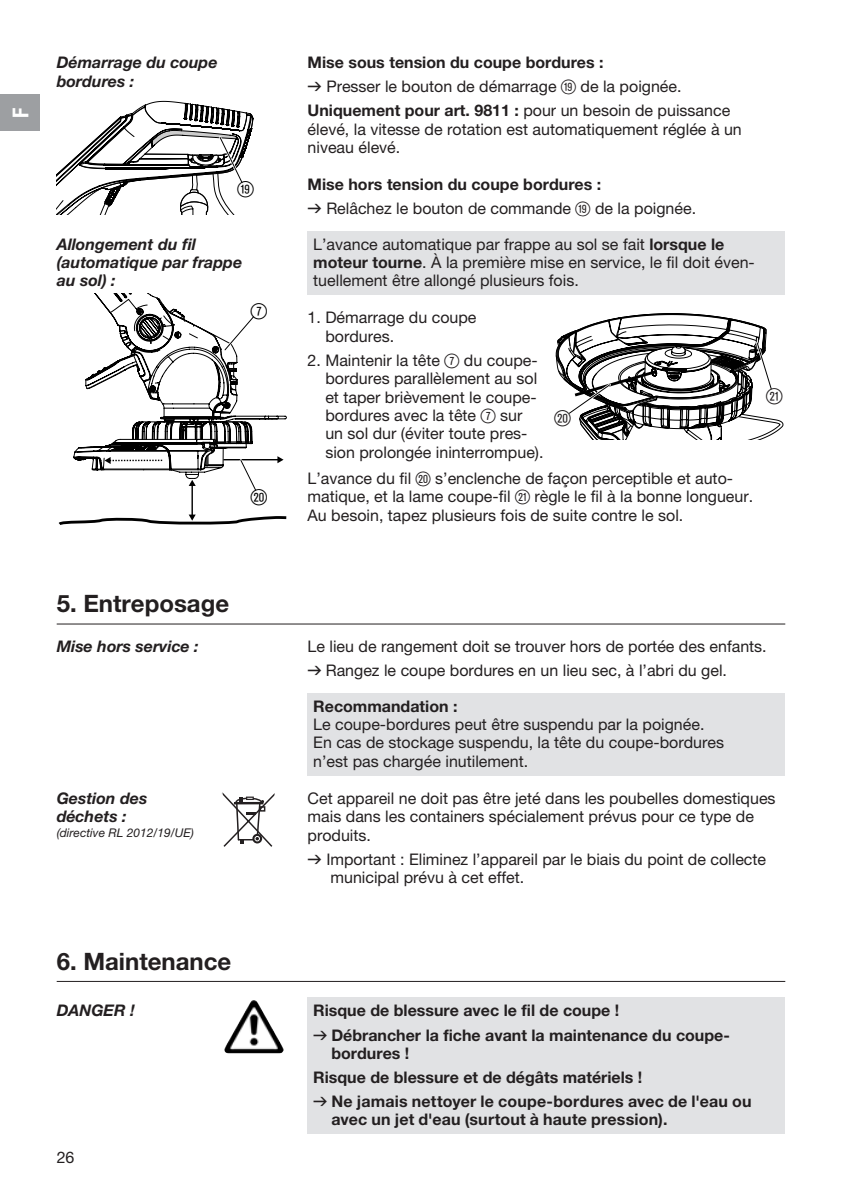
<style>
.page{position:relative;width:842px;height:1191px;background:#fff}
.page>*{position:absolute;margin:0;border:0;box-sizing:border-box;transform-origin:0 0}
.t1{font:700 24px "GARDENA Pro";color:#231f20}
.t2{font:22px "Ziffernim Kreisund Quadrat BQ";color:#000}
.t3{font:22px "Ziffernim Kreisund Quadrat BQ";color:#231f20}
.t4{font:22px "GARDENA Pro Bo Cond";color:#fff}
.t5{font:16px/18.4px "GARDENA Pro";color:#231f20}
.t6{font:700 16px/24px "GARDENA Pro";color:#231f20}
.t7{font:italic 700 16px/18.4px "GARDENA Pro";color:#231f20}
.t8{font:italic 12px "GARDENA Pro";color:#231f20}
.s1{font-weight:700}
.s2{font-family:"Formdruck"}
.s3{font-family:"Ziffernim Kreisund Quadrat BQ";font-size:20px}
.s4{font-family:"Formdruck";font-weight:400}
</style>
<div class="page">
<div style="left:308px;top:231px;width:477px;height:64px;background:#e1e2e4"></div>
<svg style="left:57px;top:101px;width:197px;height:113px"></svg>
<svg style="left:58px;top:293px;width:229px;height:232px"></svg>
<svg style="left:555px;top:313px;width:229px;height:126px"></svg>
<div style="left:308px;top:693px;width:477px;height:82px;background:#e1e2e4"></div>
<hr style="left:57px;top:623px;width:728px;height:1px;background:#231f20">
<svg style="left:221px;top:792px;width:54px;height:55px"></svg>
<div style="left:308px;top:998px;width:477px;height:136px;background:#e1e2e4"></div>
<hr style="left:57px;top:981px;width:728px;height:1px;background:#231f20">
<img style="left:224px;top:1000px;width:29px;height:51px">
<div style="left:0;top:95px;width:40px;height:36px;background:#9d9fa2"></div>
<h2 class="t4" style="left:7px;top:118px;width:12px;rotate:-90deg">F</h2>
<p class="t7" style="left:57px;top:53px;width:162px">Démarrage du coupe bordures :</p>
<h2 class="t2" style="left:238px;top:177px;width:18px">O</h2>
<p class="t7" style="left:57px;top:234px;width:187px">Allongement du fil (automatique par frappe au sol) :</p>
<h2 class="t2" style="left:251px;top:298px;width:18px">7</h2>
<h2 class="t2" style="left:251px;top:484px;width:18px">P</h2>
<p class="t5" style="left:308px;top:50px;width:424px;line-height:24px"><span class="s1">Mise sous tension du coupe bordures :<br></span><span class="s2">v</span> Presser le bouton de démarrage <span class="s3">O</span> de la poignée.<br><span class="s1">Uniquement pour art. 9811 :</span> pour un besoin de puissance</p>
<p class="t5" style="left:308px;top:120px;width:436px">élevé, la vitesse de rotation est automatiquement réglée à un niveau élevé.</p>
<p class="t5" style="left:308px;top:172px;width:390px;line-height:24px"><span class="s1">Mise hors tension du coupe bordures :<br></span><span class="s2">v</span> Relâchez le bouton de commande <span class="s3">O</span> de la poignée.</p>
<p class="t5" style="left:313px;top:234px;width:441px">L’avance automatique par frappe au sol se fait <span class="s1">lorsque le moteur tourne</span>. À la première mise en service, le fil doit éven&shy;tuellement être allongé plusieurs fois.</p>
<p class="t5" style="left:325px;top:308px;width:153px;text-indent:-18px">1. Démarrage du coupe bordures.</p>
<p class="t5" style="left:325px;top:351px;width:220px;text-indent:-18px">2. Maintenir la tête <span class="s3">7</span> du coupe&shy;bordures parallèlement au sol et taper brièvement le coupe&shy;bordures avec la tête <span class="s3">7</span> sur un sol dur (éviter toute pres&shy;sion prolongée ininterrompue).</p>
<h2 class="t3" style="left:554px;top:405px;width:18px">P</h2>
<p class="t5" style="left:308px;top:468px;width:447px">L’avance du fil <span class="s3">P</span> s’enclenche de façon perceptible et auto&shy;matique, et la lame coupe-fil <span class="s3">A</span> règle le fil à la bonne longueur.<br>Au besoin, tapez plusieurs fois de suite contre le sol.</p>
<h2 class="t3" style="left:766px;top:383px;width:18px">A</h2>
<h1 class="t1" style="left:57px;top:589px;width:174px">5. Entreposage</h1>
<p class="t7" style="left:57px;top:636px;width:143px">Mise hors service :</p>
<p class="t5" style="left:308px;top:634px;width:461px;line-height:24px">Le lieu de rangement doit se trouver hors de portée des enfants. <span class="s2">v</span> Rangez le coupe bordures en un lieu sec, à l’abri du gel.</p>
<p class="t6" style="left:313px;top:693px;width:146px">Recommandation :</p>
<p class="t5" style="left:313px;top:715px;width:412px">Le coupe-bordures peut être suspendu par la poignée.<br>En cas de stockage suspendu, la tête du coupe-bordures n’est pas chargée inutilement.</p>
<p class="t7" style="left:57px;top:788px;width:92px">Gestion des déchets :</p>
<p class="t8" style="left:57px;top:825px;width:139px">(directive RL 2012/19/UE)</p>
<p class="t5" style="left:308px;top:788px;width:469px">Cet appareil ne doit pas être jeté dans les poubelles domestiques mais dans les containers spécialement prévus pour ce type de produits.</p>
<p class="t5" style="left:330px;top:849px;width:437px;text-indent:-23px"><span class="s2">v</span> Important : Eliminez l’appareil par le biais du point de collecte municipal prévu à cet effet.</p>
<h1 class="t1" style="left:57px;top:946px;width:176px">6. Maintenance</h1>
<p class="t7" style="left:57px;top:1001px;width:80px">DANGER !</p>
<p class="t6" style="left:313px;top:998px;width:414px">Risque de blessure avec le fil de coupe !<br><span class="s4">v</span> Débrancher la fiche avant la maintenance du coupe--</p>
<p class="t6" style="left:313px;top:1040px;width:440px;text-indent:18px">bordures !<br>Risque de blessure et de dégâts matériels !<br><span class="s4">v</span> Ne jamais nettoyer le coupe-bordures avec de l'eau ou</p>
<p class="t6" style="left:331px;top:1107px;width:338px">avec un jet d'eau (surtout à haute pression).</p>
<p class="t5" style="left:57px;top:1147px;width:19px">26</p>
</div>
